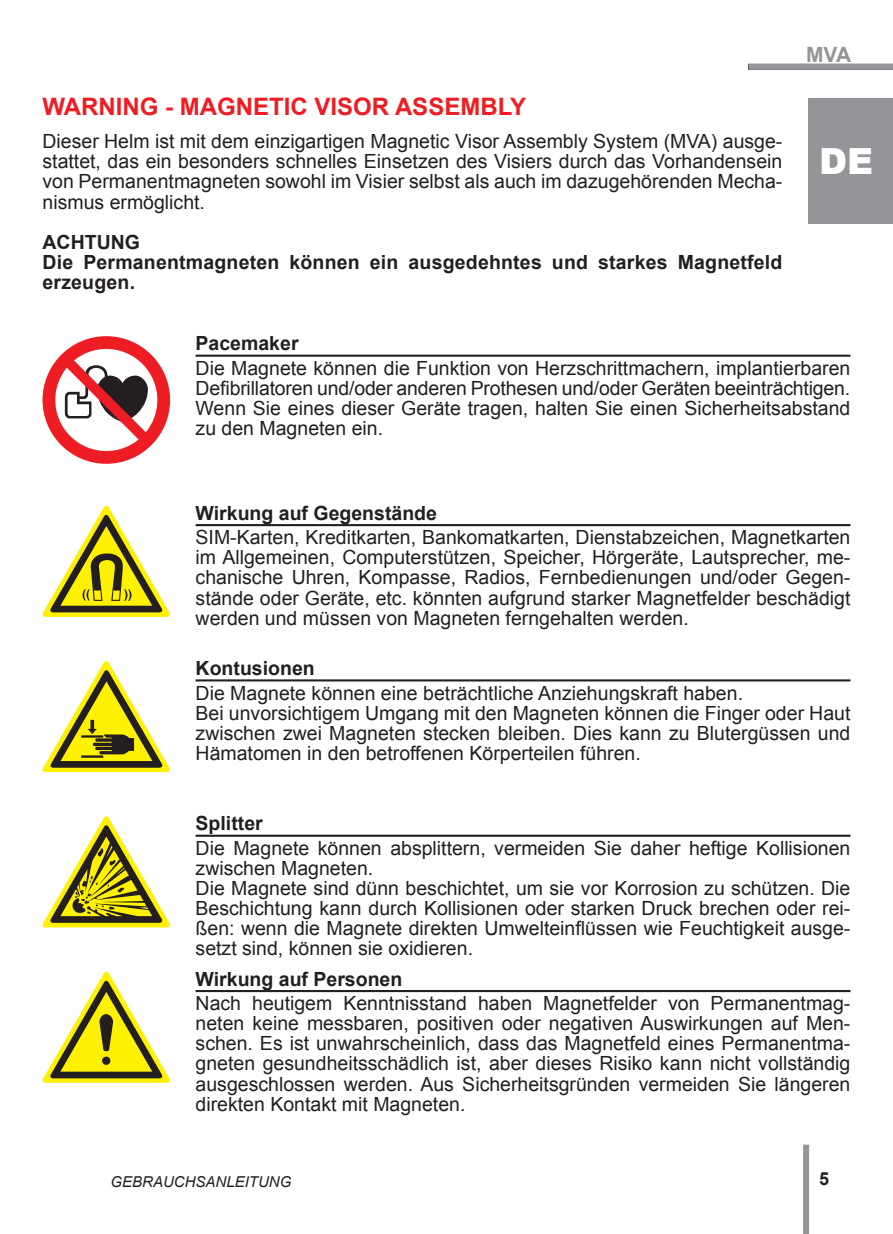
<style>
.page{position:relative;width:893px;height:1234px;background:#fff}
.page>*{position:absolute;margin:0;border:0;box-sizing:border-box;transform-origin:0 0}
.t1{font:900 36px "Arial";color:#fff}
.t2{font:700 24px "Arial";color:#ee1d23}
.t3{font:700 21px "Arial";color:#939598}
.t4{font:19.5px/20.1px "Arial";color:#231f20;text-align:justify}
.t5{font:700 19.5px/20.1px "Arial";color:#231f20}
.t6{font:700 18px "Arial";color:#231f20}
.t7{font:italic 15px "Arial";color:#231f20}
</style>
<div class="page">
<div style="left:808px;top:98px;width:85px;height:126px;background:#939598"></div>
<div style="left:803px;top:1144px;width:6px;height:89px;background:#939598"></div>
<div style="left:748px;top:64px;width:145px;height:6px;background:#939598"></div>
<svg style="left:43px;top:336px;width:127px;height:127px"></svg>
<svg style="left:43px;top:505px;width:127px;height:112px"></svg>
<svg style="left:43px;top:661px;width:127px;height:111px"></svg>
<svg style="left:43px;top:816px;width:127px;height:111px"></svg>
<svg style="left:43px;top:971px;width:127px;height:111px"></svg>
<hr style="left:196px;top:354px;width:654px;height:2px;background:#231f20">
<hr style="left:196px;top:524px;width:654px;height:2px;background:#231f20">
<hr style="left:196px;top:679px;width:654px;height:2px;background:#231f20">
<hr style="left:196px;top:834px;width:654px;height:2px;background:#231f20">
<hr style="left:196px;top:989px;width:654px;height:2px;background:#231f20">
<p class="t2" style="left:43px;top:91px;width:485px">WARNING - MAGNETIC VISOR ASSEMBLY</p>
<p class="t4" style="left:43px;top:131px;width:741px">Dieser Helm ist mit dem einzigartigen Magnetic Visor Assembly System (MVA) ausge&shy;stattet, das ein besonders schnelles Einsetzen des Visiers durch das Vorhandensein von Permanentmagneten sowohl im Visier selbst als auch im dazugehörenden Mecha&shy;nismus ermöglicht.</p>
<p class="t5" style="left:43px;top:232px;width:99px">ACHTUNG</p>
<p class="t5" style="left:43px;top:252px;width:741px">Die Permanentmagneten können ein ausgedehntes und starkes Magnetfeld erzeugen.</p>
<p class="t3" style="left:806px;top:41px;width:47px">MVA</p>
<p class="t1" style="left:819px;top:135px;width:55px">DE</p>
<p class="t5" style="left:196px;top:334px;width:104px">Pacemaker</p>
<p class="t4" style="left:196px;top:358px;width:656px">Die Magnete können die Funktion von Herzschrittmachern, implantierbaren<br>Defibrillatoren und/oder anderen Prothesen und/oder Geräten beeinträchtigen.</p>
<p class="t4" style="left:196px;top:398px;width:656px">Wenn Sie eines dieser Geräte tragen, halten Sie einen Sicherheitsabstand zu den Magneten ein.</p>
<p class="t5" style="left:196px;top:503px;width:243px">Wirkung auf Gegenstände</p>
<p class="t4" style="left:196px;top:527px;width:656px">SIM-Karten, Kreditkarten, Bankomatkarten, Dienstabzeichen, Magnetkarten im Allgemeinen, Computerstützen, Speicher, Hörgeräte, Lautsprecher, me&shy;chanische Uhren, Kompasse, Radios, Fernbedienungen und/oder Gegen&shy;stände oder Geräte, etc. könnten aufgrund starker Magnetfelder beschädigt werden und müssen von Magneten ferngehalten werden.</p>
<p class="t5" style="left:196px;top:658px;width:121px">Kontusionen</p>
<p class="t4" style="left:196px;top:682px;width:549px">Die Magnete können eine beträchtliche Anziehungskraft haben.</p>
<p class="t4" style="left:196px;top:702px;width:656px">Bei unvorsichtigem Umgang mit den Magneten können die Finger oder Haut zwischen zwei Magneten stecken bleiben. Dies kann zu Blutergüssen und Hämatomen in den betroffenen Körperteilen führen.</p>
<p class="t5" style="left:196px;top:814px;width:69px">Splitter</p>
<p class="t4" style="left:196px;top:837px;width:656px">Die Magnete können absplittern, vermeiden Sie daher heftige Kollisionen zwischen Magneten.</p>
<p class="t4" style="left:196px;top:878px;width:656px">Die Magnete sind dünn beschichtet, um sie vor Korrosion zu schützen. Die Beschichtung kann durch Kollisionen oder starken Druck brechen oder rei&shy;ßen: wenn die Magnete direkten Umwelteinflüssen wie Feuchtigkeit ausge&shy;setzt sind, können sie oxidieren.</p>
<p class="t5" style="left:196px;top:969px;width:208px">Wirkung auf Personen</p>
<p class="t4" style="left:196px;top:993px;width:656px">Nach heutigem Kenntnisstand haben Magnetfelder von Permanentmag&shy;neten keine messbaren, positiven oder negativen Auswirkungen auf Men&shy;schen. Es ist unwahrscheinlich, dass das Magnetfeld eines Permanentma&shy;gneten gesundheitsschädlich ist, aber dieses Risiko kann nicht vollständig ausgeschlossen werden. Aus Sicherheitsgründen vermeiden Sie längeren direkten Kontakt mit Magneten.</p>
<p class="t7" style="left:111px;top:1171px;width:182px">GEBRAUCHSANLEITUNG</p>
<p class="t6" style="left:819px;top:1166px;width:12px">5</p>
</div>
